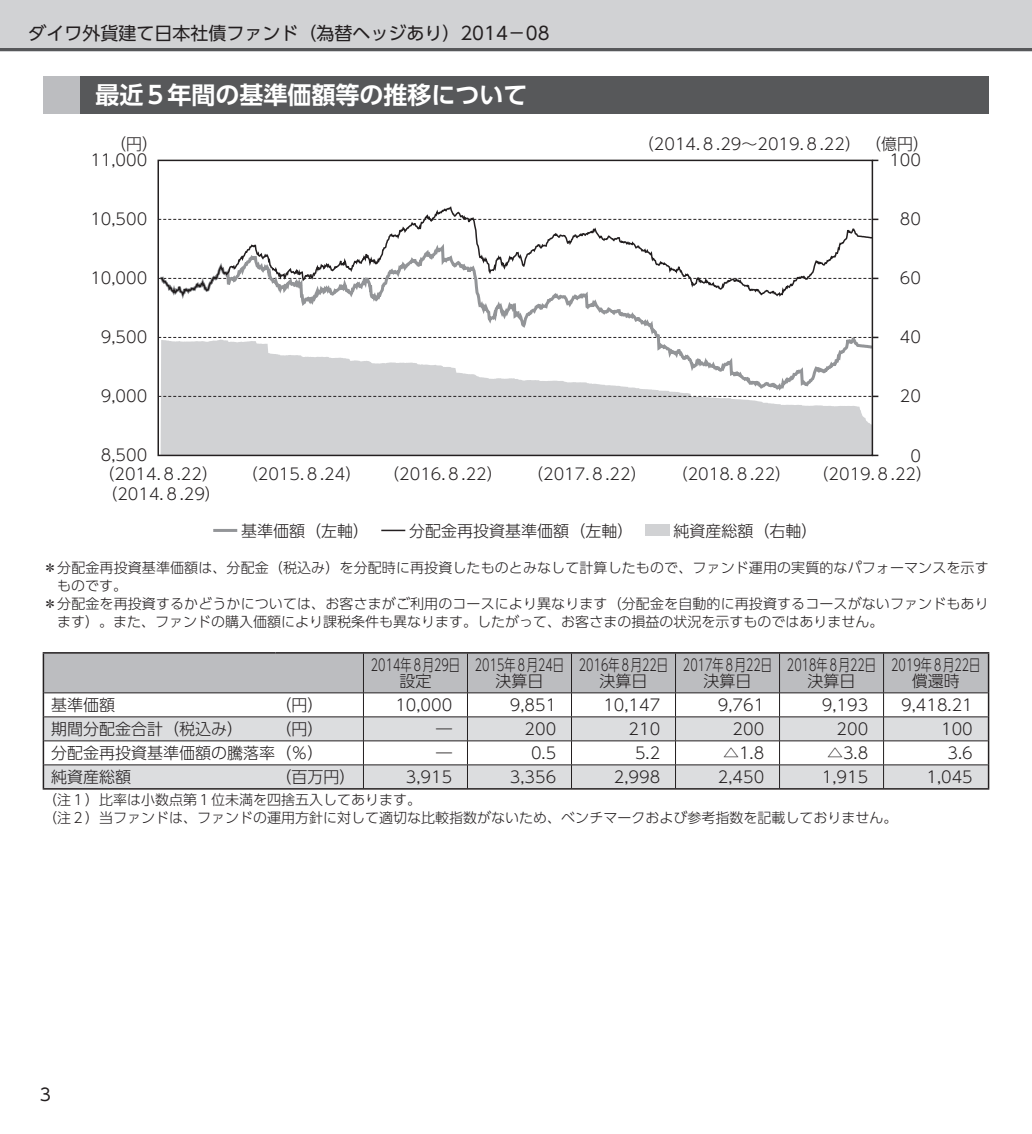
<style>
.page{position:relative;width:1032px;height:1134px;background:#fff}
.page>*{position:absolute;margin:0;border:0;box-sizing:border-box;transform-origin:0 0}
.t1{font:24px "UD Shin Go Pro De Bold 90 msp RKSJ H";color:#fff}
.t2{font:18px "UD Shin Go Pro Regular 90 msp RKSJ H";color:#231f20}
.t3{font:17px "UD Shin Go Pro Regular 90 msp RKSJ H";color:#231f20}
.t4{font:16px "UD Shin Go Pro Light 90 msp RKSJ H";color:#231f20}
.t5{font:16px/16px "UD Shin Go Pro Light 90 msp RKSJ H";color:#231f20;text-align:center;scale:.7 1}
.t6{font:14px/18px "UD Shin Go Pro Light 90 msp RKSJ H";color:#231f20}
</style>
<div class="page">
<div style="left:0;top:0;width:1032px;height:51px;background:#d1d2d4"></div>
<hr style="left:0;top:48px;width:1032px;height:3px;background:#57585a">
<div style="left:43px;top:77px;width:37px;height:37px;background:#bcbdc0"></div>
<div style="left:80px;top:77px;width:908px;height:37px;background:#57585a"></div>
<hr style="left:43px;top:652px;width:232px;height:2px;background:#231f20">
<hr style="left:275px;top:652px;width:714px;height:2px;background:#231f20">
<svg style="left:43px;top:653px;width:946px;height:135px"></svg>
<hr style="left:43px;top:788px;width:946px;height:2px;background:#231f20">
<svg style="left:157px;top:159px;width:722px;height:298px"></svg>
<div style="left:645px;top:525px;width:24px;height:11px;background:#d1d2d4"></div>
<hr style="left:213px;top:529px;width:24px;height:3px;background:#939598">
<svg style="left:381px;top:530px;width:24px;height:1px"></svg>
<p class="t2" style="left:28px;top:27px;width:523px">ダイワ外貨建て日本社債ファンド（為替ヘッジあり）2014－08</p>
<h1 class="t1" style="left:95px;top:86px;width:433px">最近５年間の基準価額等の推移について</h1>
<p class="t4" style="left:110px;top:138px;width:49px">（円）</p>
<p class="t4" style="left:638px;top:138px;width:293px">（2014.８.29～2019.８.22）（億円）</p>
<p class="t4" style="left:90px;top:154px;width:58px">11,000</p>
<p class="t4" style="left:889px;top:154px;width:33px">100</p>
<p class="t4" style="left:90px;top:213px;width:58px">10,500</p>
<p class="t4" style="left:900px;top:213px;width:23px">80</p>
<p class="t4" style="left:90px;top:272px;width:58px">10,000</p>
<p class="t4" style="left:900px;top:272px;width:23px">60</p>
<p class="t4" style="left:101px;top:331px;width:48px">9,500</p>
<p class="t4" style="left:900px;top:331px;width:23px">40</p>
<p class="t4" style="left:101px;top:390px;width:48px">9,000</p>
<p class="t4" style="left:900px;top:390px;width:23px">20</p>
<p class="t4" style="left:101px;top:449px;width:48px">8,500</p>
<p class="t4" style="left:910px;top:449px;width:12px">0</p>
<p class="t4" style="left:98px;top:468px;width:121px">（2014.８.22）</p>
<p class="t4" style="left:242px;top:468px;width:121px">（2015.８.24）</p>
<p class="t4" style="left:383px;top:468px;width:121px">（2016.８.22）</p>
<p class="t4" style="left:527px;top:468px;width:121px">（2017.８.22）</p>
<p class="t4" style="left:672px;top:468px;width:121px">（2018.８.22）</p>
<p class="t4" style="left:812px;top:468px;width:121px">（2019.８.22）</p>
<p class="t4" style="left:101px;top:488px;width:121px">（2014.８.29）</p>
<p class="t4" style="left:241px;top:524px;width:129px">基準価額（左軸）</p>
<p class="t4" style="left:409px;top:524px;width:225px">分配金再投資基準価額（左軸）</p>
<p class="t4" style="left:673px;top:524px;width:145px">純資産総額（右軸）</p>
<p class="t6" style="left:43px;top:560px;width:947px">＊分配金再投資基準価額は、分配金（税込み）を分配時に再投資したものとみなして計算したもので、ファンド運用の実質的なパフォーマンスを示す</p>
<p class="t6" style="left:57px;top:578px;width:71px">ものです。</p>
<p class="t6" style="left:43px;top:596px;width:947px">＊分配金を再投資するかどうかについては、お客さまがご利用のコースにより異なります（分配金を自動的に再投資するコースがないファンドもあり</p>
<p class="t6" style="left:57px;top:614px;width:827px">ます）。また、ファンドの購入価額により課税条件も異なります。したがって、お客さまの損益の状況を示すものではありません。</p>
<p class="t5" style="left:371px;top:659px;width:129px">2014年８月29日設定</p>
<p class="t5" style="left:475px;top:659px;width:129px">2015年８月24日決算日</p>
<p class="t5" style="left:579px;top:659px;width:129px">2016年８月22日決算日</p>
<p class="t5" style="left:683px;top:659px;width:129px">2017年８月22日決算日</p>
<p class="t5" style="left:787px;top:659px;width:129px">2018年８月22日決算日</p>
<p class="t5" style="left:891px;top:659px;width:129px">2019年８月22日償還時</p>
<p class="t4" style="left:51px;top:699px;width:65px">基準価額</p>
<p class="t4" style="left:275px;top:699px;width:49px">（円）</p>
<p class="t4" style="left:395px;top:699px;width:58px">10,000</p>
<p class="t4" style="left:510px;top:699px;width:48px">9,851</p>
<p class="t4" style="left:603px;top:699px;width:58px">10,147</p>
<p class="t4" style="left:718px;top:699px;width:48px">9,761</p>
<p class="t4" style="left:822px;top:699px;width:48px">9,193</p>
<p class="t4" style="left:901px;top:699px;width:73px">9,418.21</p>
<p class="t4" style="left:51px;top:723px;width:193px">期間分配金合計（税込み）</p>
<p class="t4" style="left:275px;top:723px;width:49px">（円）</p>
<p class="t4" style="left:436px;top:723px;width:17px">―</p>
<p class="t4" style="left:524px;top:723px;width:33px">200</p>
<p class="t4" style="left:628px;top:723px;width:33px">210</p>
<p class="t4" style="left:732px;top:723px;width:33px">200</p>
<p class="t4" style="left:836px;top:723px;width:33px">200</p>
<p class="t4" style="left:941px;top:723px;width:33px">100</p>
<p class="t4" style="left:51px;top:747px;width:274px">分配金再投資基準価額の騰落率（％）</p>
<p class="t4" style="left:436px;top:747px;width:17px">―</p>
<p class="t4" style="left:531px;top:747px;width:27px">0.5</p>
<p class="t4" style="left:635px;top:747px;width:27px">5.2</p>
<p class="t4" style="left:723px;top:747px;width:43px">△1.8</p>
<p class="t4" style="left:827px;top:747px;width:43px">△3.8</p>
<p class="t4" style="left:947px;top:747px;width:27px">3.6</p>
<p class="t4" style="left:51px;top:771px;width:81px">純資産総額</p>
<p class="t4" style="left:275px;top:771px;width:81px">（百万円）</p>
<p class="t4" style="left:406px;top:771px;width:48px">3,915</p>
<p class="t4" style="left:510px;top:771px;width:48px">3,356</p>
<p class="t4" style="left:614px;top:771px;width:48px">2,998</p>
<p class="t4" style="left:718px;top:771px;width:48px">2,450</p>
<p class="t4" style="left:822px;top:771px;width:48px">1,915</p>
<p class="t4" style="left:926px;top:771px;width:48px">1,045</p>
<p class="t6" style="left:43px;top:792px;width:856px">（注１）比率は小数点第１位未満を四捨五入してあります。<br>（注２）当ファンドは、ファンドの運用方針に対して適切な比較指数がないため、ベンチマークおよび参考指数を記載しておりません。</p>
<p class="t3" style="left:40px;top:1089px;width:13px">3</p>
</div>
